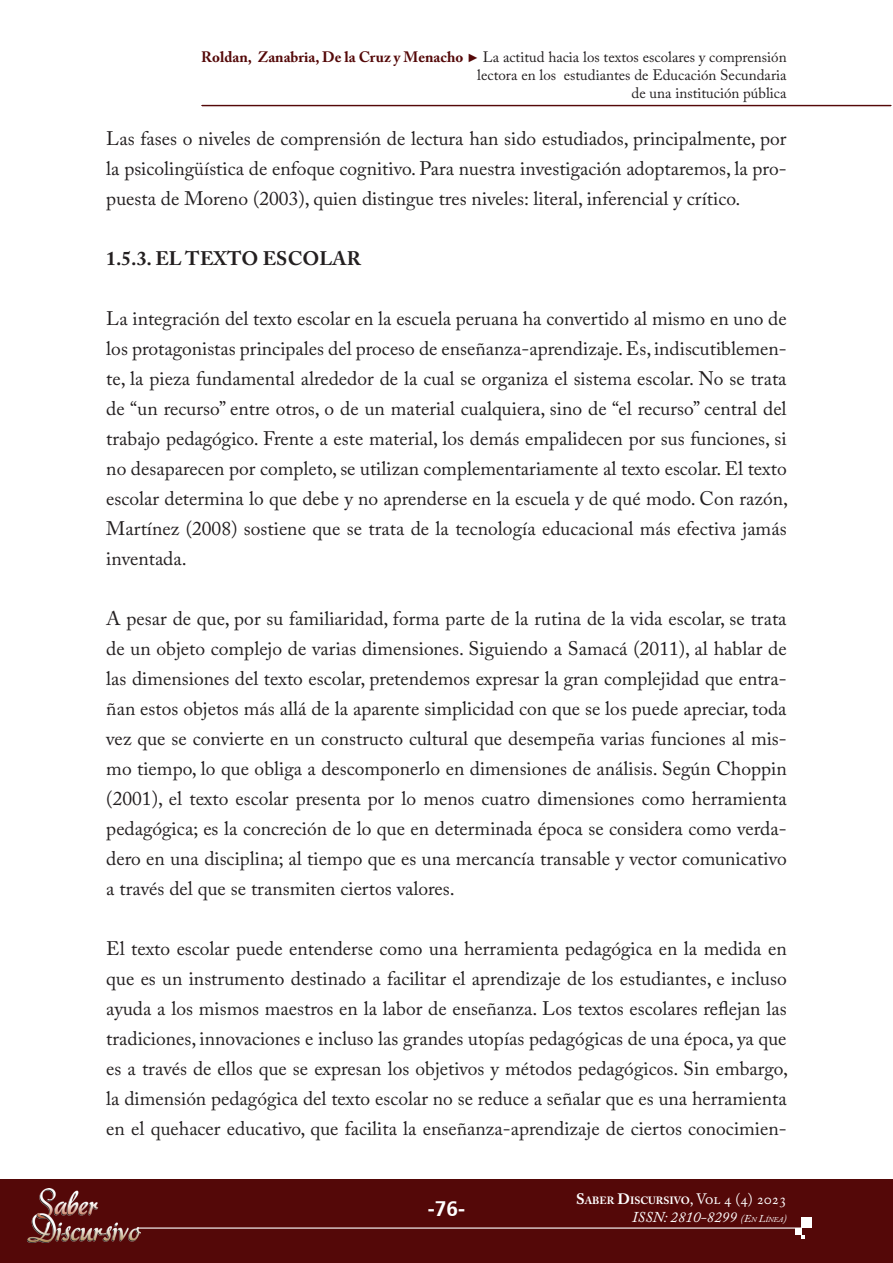
<style>
.page{position:relative;width:893px;height:1263px;background:#fff}
.page>*{position:absolute;margin:0;border:0;box-sizing:border-box;transform-origin:0 0}
.t1{font:700 21px "Frutiger SBIN Bdv 1";color:#fff}
.Texto_General{font:19.5px/30px "Adobe Caslon Pro";color:#231f20;text-align:justify}
.Subtitulo_1{font:700 19.5px "Adobe Caslon Pro";letter-spacing:.005em;color:#231f20}
.t2{font:15px/18px "Adobe Caslon Pro";color:#231f20;text-align:right}
.t3{font:italic 15px "Adobe Caslon Pro";color:#fff}
.t4{font:700 10.5px "Adobe Caslon Pro";color:#fff}
.s1{font-weight:700;color:#540808}
.s2{font-family:"Arial";font-size:12px;color:#540808}
.s3{font-size:15px}
.s4{font-weight:400;font-size:15px}
.s5{font-size:10.5px}
.s6{font-size:7.35px}
</style>
<div class="page">
<div style="left:0;top:1179px;width:893px;height:84px;background:#540808"></div>
<hr style="left:138px;top:1227px;width:664px;height:1px;background:#fff">
<svg style="left:802px;top:1235px;width:3px;height:4px"></svg>
<div style="left:795px;top:1228px;width:7px;height:7px;background:#fff"></div>
<div style="left:802px;top:1217px;width:10px;height:10px;background:#fff"></div>
<img style="left:27px;top:1189px;width:114px;height:54px">
<svg style="left:201px;top:104px;width:691px;height:3px;background:#ac8787"></svg>
<p class="t2" style="left:201px;top:48px;width:587px"><span class="s1">Roldan, Zanabria, De la Cruz y Menacho</span> <span class="s2">►</span> La actitud hacia los textos escolares y comprensión lectora en los estudiantes de Educación Secundaria<br>de una institución pública</p>
<p class="Texto_General" style="left:106px;top:124px;width:682px">Las fases o niveles de comprensión de lectura han sido estudiados, principalmente, por la psicolingüística de enfoque cognitivo. Para nuestra investigación adoptaremos, la pro&shy;puesta de Moreno (2003), quien distingue tres niveles: literal, inferencial y crítico.</p>
<p class="Subtitulo_1" style="left:106px;top:247px;width:256px">1.5.3. EL TEXTO ESCOLAR</p>
<p class="Texto_General" style="left:106px;top:304px;width:683px">La integración del texto escolar en la escuela peruana ha convertido al mismo en uno de los protagonistas principales del proceso de enseñanza-aprendizaje. Es, indiscutiblemen&shy;te, la pieza fundamental alrededor de la cual se organiza el sistema escolar. No se trata de “un recurso” entre otros, o de un material cualquiera, sino de “el recurso” central del trabajo pedagógico. Frente a este material, los demás empalidecen por sus funciones, si no desaparecen por completo, se utilizan complementariamente al texto escolar. El texto escolar determina lo que debe y no aprenderse en la escuela y de qué modo. Con razón, Martínez (2008) sostiene que se trata de la tecnología educacional más efectiva jamás inventada.</p>
<p class="Texto_General" style="left:106px;top:604px;width:682px">A pesar de que, por su familiaridad, forma parte de la rutina de la vida escolar, se trata de un objeto complejo de varias dimensiones. Siguiendo a Samacá (2011), al hablar de las dimensiones del texto escolar, pretendemos expresar la gran complejidad que entra&shy;ñan estos objetos más allá de la aparente simplicidad con que se los puede apreciar, toda vez que se convierte en un constructo cultural que desempeña varias funciones al mis&shy;mo tiempo, lo que obliga a descomponerlo en dimensiones de análisis. Según Choppin (2001), el texto escolar presenta por lo menos cuatro dimensiones como herramienta pedagógica; es la concreción de lo que en determinada época se considera como verda&shy;dero en una disciplina; al tiempo que es una mercancía transable y vector comunicativo a través del que se transmiten ciertos valores.</p>
<p class="Texto_General" style="left:106px;top:934px;width:683px">El texto escolar puede entenderse como una herramienta pedagógica en la medida en que es un instrumento destinado a facilitar el aprendizaje de los estudiantes, e incluso ayuda a los mismos maestros en la labor de enseñanza. Los textos escolares reflejan las tradiciones, innovaciones e incluso las grandes utopías pedagógicas de una época, ya que es a través de ellos que se expresan los objetivos y métodos pedagógicos. Sin embargo, la dimensión pedagógica del texto escolar no se reduce a señalar que es una herramienta en el quehacer educativo, que facilita la enseñanza-aprendizaje de ciertos conocimien-</p>
<p class="t1" style="left:428px;top:1196px;width:39px">-76-</p>
<p class="t4" style="left:576px;top:1194px;width:212px"><span class="s3">S</span>ABER <span class="s3">D</span>ISCURSIVO<span class="s4">, Vol 4 (4) 2023</span></p>
<p class="t3" style="left:632px;top:1208px;width:156px">ISSN: 2810-8299 <span class="s5">(E</span><span class="s6">N</span> <span class="s5">L</span><span class="s6">ÍNEA</span><span class="s5">)</span></p>
</div>
